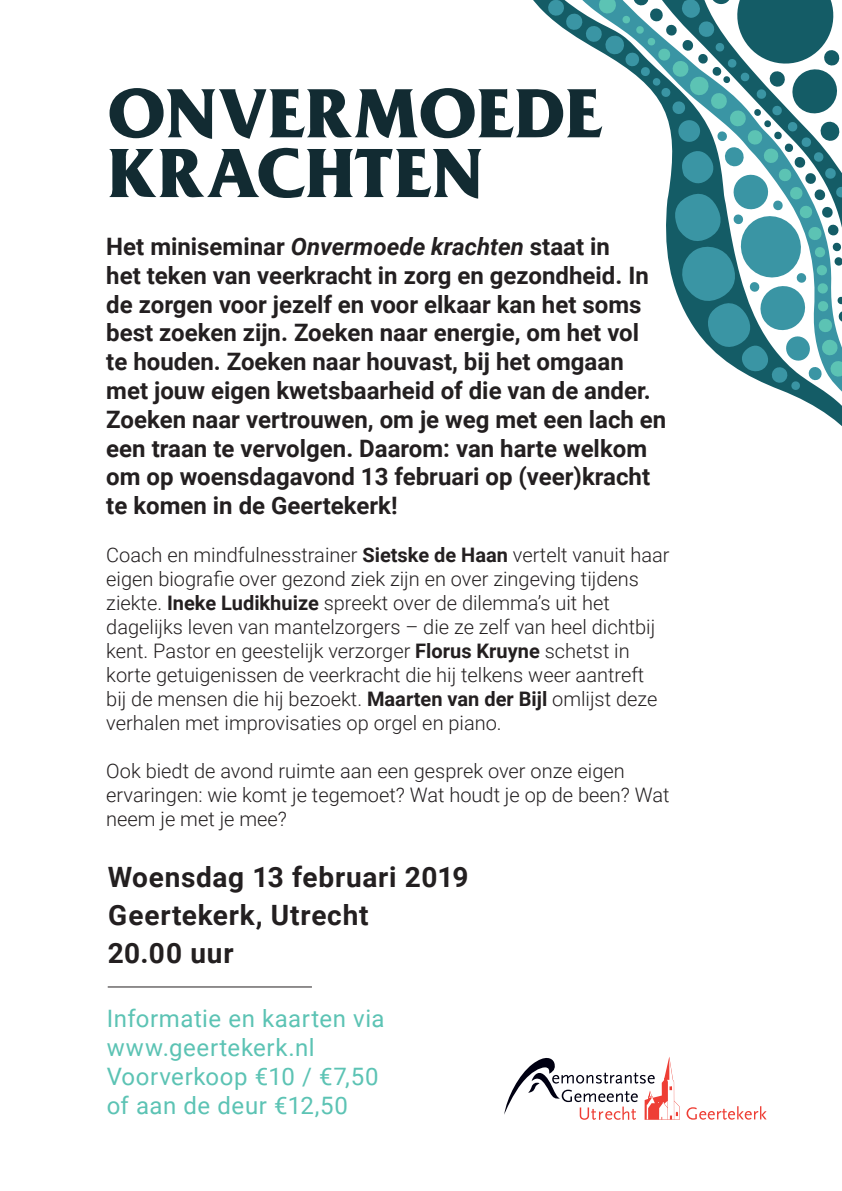
<style>
.page{position:relative;width:842px;height:1191px;background:#fff}
.page>*{position:absolute;margin:0;border:0;box-sizing:border-box;transform-origin:0 0}
.t1{font:700 73px/59.8px "Friz Quadrata Std";letter-spacing:.02em;color:#122b32}
.t2{font:700 28px/37.6px "Roboto";letter-spacing:.025em;color:#231f20}
.t3{font:700 24px/28.8px "Roboto";color:#231f20}
.t4{font:24px/28.8px "Roboto";letter-spacing:.025em;color:#5cc3b4}
.t5{font:300 20px/24px "Roboto";color:#231f20}
.s1{font-style:italic}
.s2{font-weight:700}
</style>
<div class="page">
<svg style="left:533px;top:0;width:67px;height:51px"></svg>
<svg style="left:600px;top:0;width:242px;height:426px"></svg>
<svg style="left:686px;top:1106px;width:81px;height:13px"></svg>
<svg style="left:504px;top:1057px;width:176px;height:62px"></svg>
<hr style="left:108px;top:986px;width:204px;height:1px;background:#231f20">
<h1 class="t1" style="left:108px;top:84px;width:496px">ONVERMOEDE<br>KRACHTEN</h1>
<p class="t3" style="left:106px;top:231px;width:561px">Het miniseminar <span class="s1">Onvermoede krachten</span> staat in<br>het teken van veerkracht in zorg en gezondheid. In de zorgen voor jezelf en voor elkaar kan het soms best zoeken zijn. Zoeken naar energie, om het vol<br>te houden. Zoeken naar houvast, bij het omgaan met jouw eigen kwetsbaarheid of die van de ander.<br>Zoeken naar vertrouwen, om je weg met een lach en een traan te vervolgen. Daarom: van harte welkom om op woensdagavond 13 februari op (veer)kracht te komen in de Geertekerk!</p>
<p class="t5" style="left:106px;top:542px;width:565px">Coach en mindfulnesstrainer <span class="s2">Sietske de Haan</span> vertelt vanuit haar eigen biografie over gezond ziek zijn en over zingeving tijdens ziekte. <span class="s2">Ineke Ludikhuize</span> spreekt over de dilemma’s uit het dagelijks leven van mantelzorgers – die ze zelf van heel dichtbij kent. Pastor en geestelijk verzorger <span class="s2">Florus Kruyne</span> schetst in korte getuigenissen de veerkracht die hij telkens weer aantreft bij de mensen die hij bezoekt. <span class="s2">Maarten van der Bijl</span> omlijst deze verhalen met improvisaties op orgel en piano.</p>
<p class="t5" style="left:106px;top:758px;width:565px">Ook biedt de avond ruimte aan een gesprek over onze eigen ervaringen: wie komt je tegemoet? Wat houdt je op de been? Wat neem je met je mee?</p>
<h2 class="t2" style="left:108px;top:857px;width:362px">Woensdag 13 februari 2019<br>Geertekerk, Utrecht<br>20.00 uur</h2>
<p class="t4" style="left:107px;top:1003px;width:279px">Informatie en kaarten via www.geertekerk.nl<br>Voorverkoop €10 / €7,50 of aan de deur €12,50</p>
</div>
